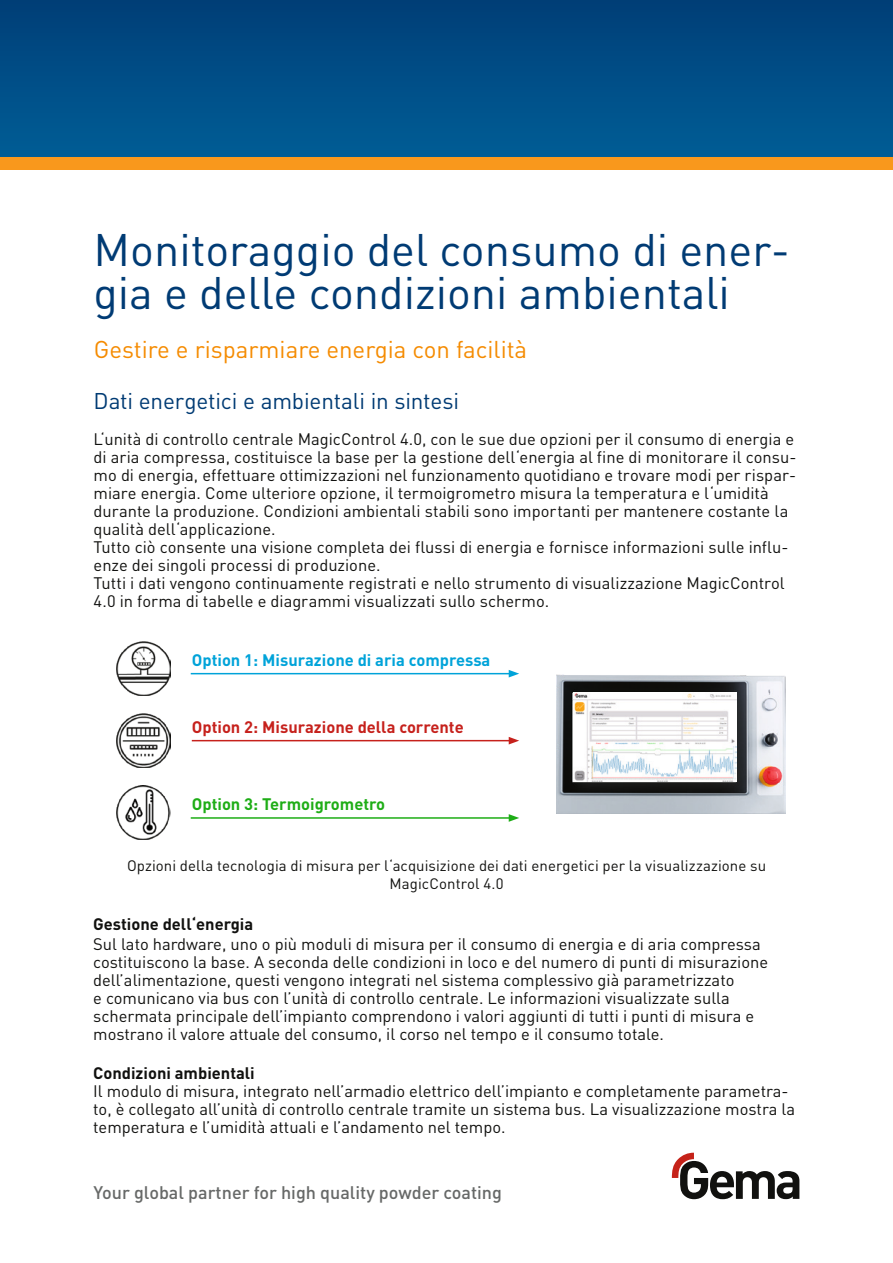
<style>
.page{position:relative;width:893px;height:1263px;background:#fff}
.page>*{position:absolute;margin:0;border:0;box-sizing:border-box;transform-origin:0 0}
.Header_1{font:45px/43.5px "DIN Pro";color:#003b74}
.Header_1-2{font:24px "DIN Pro";color:#f58b00}
.t1{font:22.5px "DIN Pro";letter-spacing:-.005em;color:#003b74}
.Slogan_Grey_Medium_1{font:500 18px "DIN Pro";color:#676968}
.t2{font:16.5px/18px "DIN Pro";color:#11110f}
.t3{font:700 16.5px "DIN Pro";color:#00a3d9}
.t4{font:700 16.5px "DIN Pro";color:#c6211c}
.t5{font:700 16.5px "DIN Pro";color:#1ead16}
.t6{font:700 16.5px "DIN Pro";color:#11110f}
.t7{font:15px/18px "DIN Pro";letter-spacing:.005em;color:#11110f;text-align:center}
.s1{font-weight:700}
</style>
<div class="page">
<div style="left:0;top:0;width:893px;height:157px;background:linear-gradient(to bottom,#003e77,#005d96)"></div>
<div style="left:0;top:157px;width:893px;height:13px;background:#f9981c"></div>
<svg style="left:672px;top:1153px;width:127px;height:46px"></svg>
<img style="left:556px;top:674px;width:230px;height:140px">
<img style="left:573px;top:692px;width:164px;height:90px">
<img style="left:117px;top:641px;width:54px;height:55px">
<img style="left:117px;top:714px;width:54px;height:53px">
<img style="left:117px;top:786px;width:54px;height:53px">
<hr style="left:191px;top:673px;width:320px;height:1px;background:#00a3d9">
<svg style="left:509px;top:670px;width:10px;height:7px"></svg>
<hr style="left:192px;top:740px;width:319px;height:1px;background:#c6211c">
<svg style="left:509px;top:737px;width:10px;height:7px"></svg>
<hr style="left:191px;top:817px;width:320px;height:2px;background:#1ead16">
<svg style="left:509px;top:814px;width:10px;height:8px"></svg>
<p class="Header_1" style="left:94px;top:223px;width:698px">Monitoraggio del consumo di ener&shy;gia e delle condizioni ambientali</p>
<p class="Header_1-2" style="left:94px;top:331px;width:435px">Gestire e risparmiare energia con facilità</p>
<p class="t1" style="left:94px;top:383px;width:367px">Dati energetici e ambientali in sintesi</p>
<p class="t2" style="left:94px;top:428px;width:704px">L‘unità di controllo centrale MagicControl 4.0, con le sue due opzioni per il consumo di energia e di aria compressa, costituisce la base per la gestione dell‘energia al fine di monitorare il consu&shy;mo di energia, effettuare ottimizzazioni nel funzionamento quotidiano e trovare modi per rispar&shy;miare energia. Come ulteriore opzione, il termoigrometro misura la temperatura e l‘umidità durante la produzione. Condizioni ambientali stabili sono importanti per mantenere costante la qualità dell‘applicazione.</p>
<p class="t2" style="left:94px;top:536px;width:696px">Tutto ciò consente una visione completa dei flussi di energia e fornisce informazioni sulle influ&shy;enze dei singoli processi di produzione.</p>
<p class="t2" style="left:94px;top:572px;width:693px">Tutti i dati vengono continuamente registrati e nello strumento di visualizzazione MagicControl<br>4.0 in forma di tabelle e diagrammi visualizzati sullo schermo.</p>
<p class="t3" style="left:192px;top:646px;width:300px">Option 1: Misurazione di aria compressa</p>
<p class="t4" style="left:192px;top:713px;width:273px">Option 2: Misurazione della corrente</p>
<p class="t5" style="left:192px;top:790px;width:195px">Option 3: Termoigrometro</p>
<p class="t7" style="left:127px;top:855px;width:641px">Opzioni della tecnologia di misura per l‘acquisizione dei dati energetici per la visualizzazione su<br>MagicControl 4.0</p>
<p class="t6" style="left:93px;top:911px;width:162px">Gestione dell‘energia</p>
<p class="t2" style="left:93px;top:933px;width:676px">Sul lato hardware, uno o più moduli di misura per il consumo di energia e di aria compressa costituiscono la base. A seconda delle condizioni in loco e del numero di punti di misurazione dell’alimentazione, questi vengono integrati nel sistema complessivo già parametrizzato<br>e comunicano via bus con l’unità di controllo centrale. Le informazioni visualizzate sulla schermata principale dell’impianto comprendono i valori aggiunti di tutti i punti di misura e mostrano il valore attuale del consumo, il corso nel tempo e il consumo totale.</p>
<p class="t2" style="left:93px;top:1063px;width:703px"><span class="s1">Condizioni ambientali<br></span>Il modulo di misura, integrato nell’armadio elettrico dell’impianto e completamente parametra&shy;to, è collegato all’unità di controllo centrale tramite un sistema bus. La visualizzazione mostra la temperatura e l’umidità attuali e l’andamento nel tempo.</p>
<p class="Slogan_Grey_Medium_1" style="left:94px;top:1178px;width:410px">Your global partner for high quality powder coating</p>
</div>
